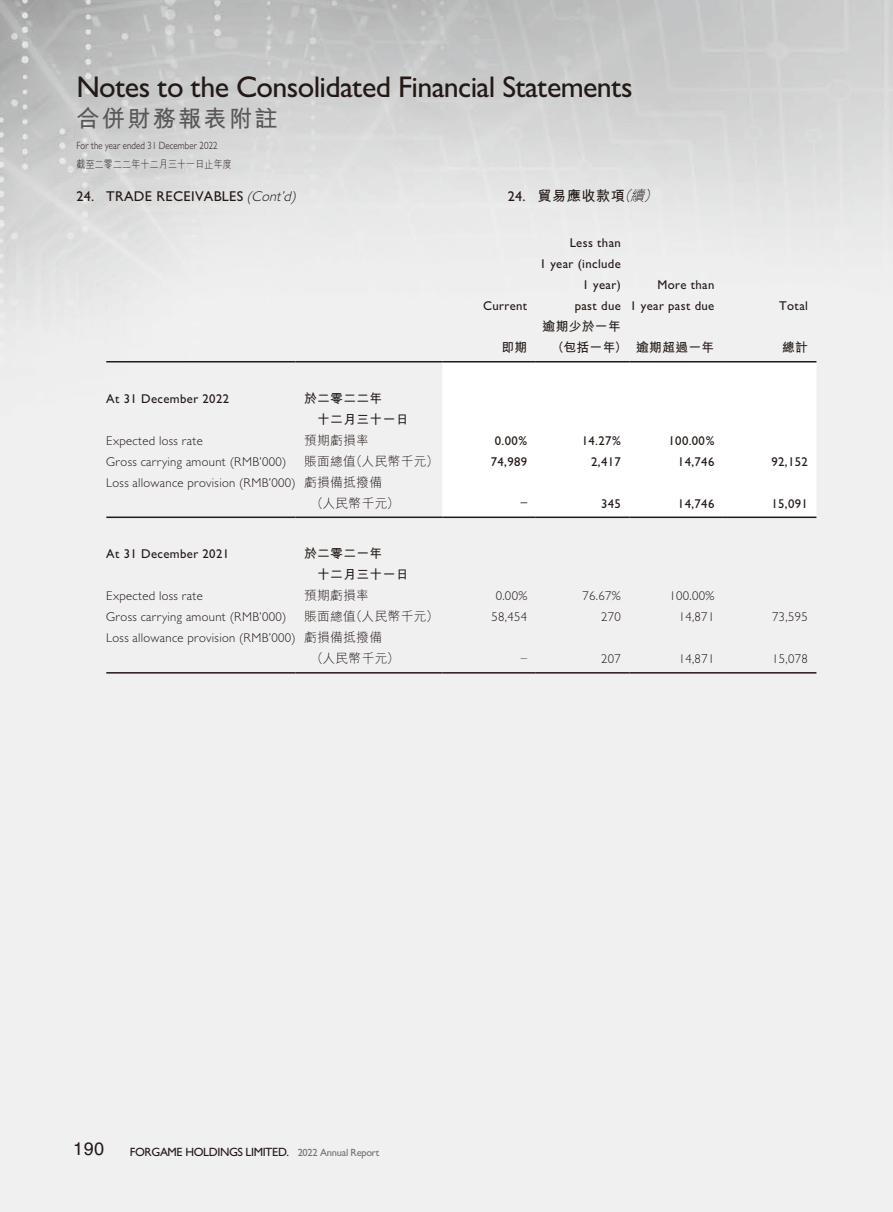
<style>
.page{position:relative;width:893px;height:1212px;background:#fff}
.page>*{position:absolute;margin:0;border:0;box-sizing:border-box;transform-origin:0 0}
.t1{font:500 30px "Gill Sans";letter-spacing:-.02em;color:#231916}
.t2{font:700 23.25px "M Hei HK";letter-spacing:.095em;color:#595857}
.t3{font:18px "Helvetica LT Std";color:#231916}
.t4{font:500 14.25px "Gill Sans";letter-spacing:.02em;color:#231916}
.t5{font:700 14.25px "M Hei HK";letter-spacing:.03em;color:#231916}
.t6{font:300 12.75px "Gill Sans";letter-spacing:.025em;color:#231916}
.t7{font:500 12.75px/21px "Gill Sans";letter-spacing:.03em;color:#231916;text-align:right}
.t8{font:700 12.75px/21px "M Hei HK";letter-spacing:.03em;color:#231916}
.t9{font:300 12.75px "M Hei HK";letter-spacing:.025em;color:#231916}
.t10{font:500 12px "Gill Sans";letter-spacing:-.03em;color:#231916}
.t11{font:300 10.5px "Gill Sans";letter-spacing:.01em;color:#231916;scale:.85 1}
.t12{font:300 10.5px "M Hei HK";letter-spacing:.025em;color:#231916;scale:.85 1}
.s1{font-weight:300;font-style:italic}
.s2{font-family:"Gill Sans";font-weight:500}
.s3{font-family:"M Hei HK"}
.s4{font-size:10.5px;color:#727272}
</style>
<div class="page">
<svg style="left:442px;top:362px;width:374px;height:154px"></svg>
<hr style="left:106px;top:361px;width:190px;height:1px;background:#231916">
<hr style="left:296px;top:361px;width:146px;height:1px;background:#231916">
<hr style="left:442px;top:361px;width:94px;height:1px;background:#231916">
<hr style="left:536px;top:361px;width:93px;height:1px;background:#231916">
<hr style="left:629px;top:361px;width:94px;height:1px;background:#231916">
<hr style="left:723px;top:361px;width:93px;height:1px;background:#231916">
<hr style="left:106px;top:516px;width:190px;height:2px;background:#231916">
<hr style="left:296px;top:516px;width:146px;height:2px;background:#231916">
<hr style="left:442px;top:516px;width:94px;height:2px;background:#231916">
<hr style="left:536px;top:516px;width:93px;height:2px;background:#231916">
<hr style="left:629px;top:516px;width:94px;height:2px;background:#231916">
<hr style="left:723px;top:516px;width:93px;height:2px;background:#231916">
<hr style="left:106px;top:672px;width:190px;height:1px;background:#231916">
<hr style="left:296px;top:672px;width:146px;height:1px;background:#231916">
<hr style="left:442px;top:672px;width:94px;height:1px;background:#231916">
<hr style="left:536px;top:672px;width:93px;height:1px;background:#231916">
<hr style="left:629px;top:672px;width:94px;height:1px;background:#231916">
<hr style="left:723px;top:672px;width:93px;height:1px;background:#231916">
<h1 class="t1" style="left:77px;top:69px;width:558px">Notes to the Consolidated Financial Statements</h1>
<h2 class="t2" style="left:77px;top:102px;width:203px">合併財務報表附註</h2>
<p class="t11" style="left:77px;top:139px;width:168px">For the year ended 31 December 2022</p>
<p class="t12" style="left:77px;top:159px;width:184px">截至二零二二年十二月三十一日止年度</p>
<p class="t4" style="left:77px;top:188px;width:221px">24. TRADE RECEIVABLES <span class="s1">(Cont’d)</span></p>
<p class="t5" style="left:508px;top:185px;width:154px"><span class="s2">24.</span> 貿易應收款項<span class="s1">（續）</span></p>
<p class="t7" style="left:483px;top:295px;width:46px">Current</p>
<p class="t8" style="left:501px;top:336px;width:27px">即期</p>
<p class="t7" style="left:540px;top:232px;width:83px">Less than<br>1 year (include<br>1 year)<br>past due</p>
<p class="t7" style="left:630px;top:274px;width:86px">More than<br>1 year past due</p>
<p class="t8" style="left:552px;top:315px;width:164px;text-indent:-9px">逾期少於一年<br>（包括一年） 逾期超過一年</p>
<p class="t7" style="left:779px;top:295px;width:30px">Total</p>
<p class="t8" style="left:782px;top:336px;width:27px">總計</p>
<p class="t7" style="left:106px;top:388px;width:124px">At 31 December 2022</p>
<p class="t8" style="left:317px;top:387px;width:93px;text-indent:-13px">於二零二二年<br>十二月三十一日</p>
<p class="t6" style="left:106px;top:433px;width:98px">Expected loss rate</p>
<p class="t9" style="left:304px;top:434px;width:67px">預期虧損率</p>
<p class="t7" style="left:495px;top:430px;width:34px">0.00%</p>
<p class="t7" style="left:582px;top:430px;width:41px">14.27%</p>
<p class="t7" style="left:669px;top:430px;width:47px">100.00%</p>
<p class="t6" style="left:106px;top:454px;width:182px">Gross carrying amount (RMB’000)</p>
<p class="t9" style="left:304px;top:455px;width:136px">賬面總值（人民幣千元）</p>
<p class="t7" style="left:491px;top:451px;width:38px">74,989</p>
<p class="t7" style="left:591px;top:451px;width:31px">2,417</p>
<p class="t7" style="left:678px;top:451px;width:38px">14,746</p>
<p class="t7" style="left:771px;top:451px;width:38px">92,152</p>
<p class="t6" style="left:106px;top:475px;width:277px">Loss allowance provision (RMB’000) <span class="s3">虧損備抵撥備</span></p>
<p class="t9" style="left:311px;top:497px;width:90px">（人民幣千元）</p>
<p class="t7" style="left:521px;top:491px;width:8px">–</p>
<p class="t7" style="left:601px;top:493px;width:21px">345</p>
<p class="t7" style="left:678px;top:493px;width:38px">14,746</p>
<p class="t7" style="left:771px;top:493px;width:38px">15,091</p>
<p class="t7" style="left:106px;top:543px;width:124px">At 31 December 2021</p>
<p class="t8" style="left:317px;top:542px;width:93px;text-indent:-13px">於二零二一年<br>十二月三十一日</p>
<p class="t6" style="left:106px;top:588px;width:98px">Expected loss rate</p>
<p class="t9" style="left:304px;top:589px;width:67px">預期虧損率</p>
<p class="t6" style="left:496px;top:588px;width:33px">0.00%</p>
<p class="t6" style="left:583px;top:588px;width:40px">76.67%</p>
<p class="t6" style="left:669px;top:588px;width:46px">100.00%</p>
<p class="t6" style="left:106px;top:609px;width:182px">Gross carrying amount (RMB’000)</p>
<p class="t9" style="left:304px;top:610px;width:136px">賬面總值（人民幣千元）</p>
<p class="t6" style="left:492px;top:609px;width:37px">58,454</p>
<p class="t6" style="left:601px;top:609px;width:21px">270</p>
<p class="t6" style="left:679px;top:609px;width:37px">14,871</p>
<p class="t6" style="left:772px;top:609px;width:37px">73,595</p>
<p class="t6" style="left:106px;top:630px;width:277px">Loss allowance provision (RMB’000) <span class="s3">虧損備抵撥備</span></p>
<p class="t9" style="left:311px;top:652px;width:90px">（人民幣千元）</p>
<p class="t6" style="left:521px;top:649px;width:8px">–</p>
<p class="t6" style="left:601px;top:651px;width:21px">207</p>
<p class="t6" style="left:679px;top:651px;width:37px">14,871</p>
<p class="t6" style="left:772px;top:651px;width:37px">15,078</p>
<h3 class="t3" style="left:73px;top:1138px;width:33px">190</h3>
<p class="t10" style="left:130px;top:1144px;width:251px">FORGAME HOLDINGS LIMITED. <span class="s4">2022 Annual Report</span></p>
</div>
